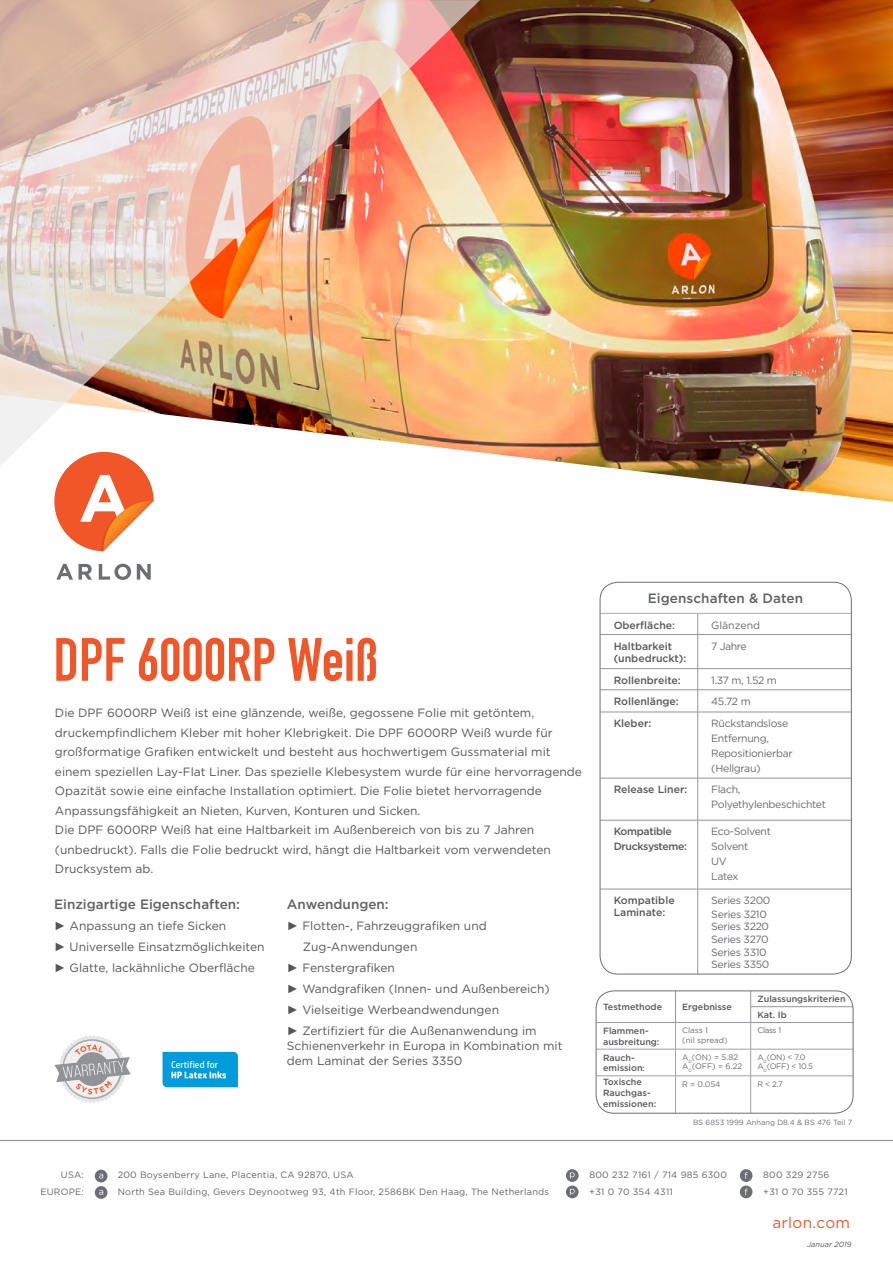
<style>
.page{position:relative;width:893px;height:1263px;background:#fff}
.page>*{position:absolute;margin:0;border:0;box-sizing:border-box;transform-origin:0 0}
.t1{font:700 60px "DIN Condensed";color:#f15629}
.t2{font:15.3px "Gotham";letter-spacing:.025em;color:#f15629}
.t3{font:500 13.5px "Gotham";color:#606163}
.t4{font:12px/19.5px "Gotham";color:#565659}
.t5{font:10.5px/15px "Gotham";letter-spacing:-.03em;color:#6a6a6c}
.t6{font:500 10.5px/12px "Gotham";color:#58585b}
.t7{font:10.5px/12.8px "Gotham";letter-spacing:-.03em;color:#696a6d}
.t8{font:500 10.5px/15px "Gotham";letter-spacing:-.03em;color:#58585b}
.t9{font:10.5px "Gotham";color:#6a6a6c}
.t10{font:9.6px "HP Simplified";color:#fff}
.t11{font:9.15px "Gotham";letter-spacing:.025em;color:#636466}
.t12{font:500 9px/10.8px "Gotham";color:#58585b}
.t13{font:7.95px/9.6px "Gotham";color:#6a6a6c}
.t14{font:7.5px "Gotham";color:#6d6e71}
.t15{font:italic 7.5px "Gotham";color:#565659}
.s1{font-family:"Arial"}
.s2{color:#6a6a6c}
.s3{font-size:7.95px}
</style>
<div class="page">
<hr style="left:0;top:1140px;width:893px;height:1px;background:#8a8c8e">
<div style="left:95px;top:1170px;width:12px;height:12px;background:#6d6e71;border-radius:50%"></div>
<svg style="left:99px;top:1173px;width:4px;height:5px"></svg>
<div style="left:95px;top:1186px;width:12px;height:13px;background:#6d6e71;border-radius:50%"></div>
<svg style="left:99px;top:1190px;width:4px;height:5px"></svg>
<svg style="left:566px;top:1169px;width:13px;height:13px"></svg>
<svg style="left:570px;top:1172px;width:5px;height:7px"></svg>
<svg style="left:566px;top:1185px;width:13px;height:13px"></svg>
<svg style="left:570px;top:1189px;width:5px;height:6px"></svg>
<div style="left:740px;top:1169px;width:12px;height:13px;background:#6d6e71;border-radius:50%"></div>
<svg style="left:745px;top:1172px;width:3px;height:7px"></svg>
<div style="left:740px;top:1185px;width:12px;height:13px;background:#6d6e71;border-radius:50%"></div>
<svg style="left:745px;top:1188px;width:3px;height:7px"></svg>
<hr style="left:596px;top:1075px;width:79px;height:1px;background:#a3a1a2">
<hr style="left:675px;top:1075px;width:76px;height:1px;background:#a3a1a2">
<hr style="left:675px;top:1076px;width:1px;height:37px;background:#a3a1a2">
<hr style="left:751px;top:1075px;width:102px;height:1px;background:#a3a1a2">
<hr style="left:750px;top:1076px;width:1px;height:37px;background:#a3a1a2">
<svg style="left:596px;top:991px;width:258px;height:84px"></svg>
<hr style="left:750px;top:1006px;width:103px;height:1px;background:#939598">
<img style="left:480px;top:0;width:413px;height:502px">
<svg style="left:56px;top:564px;width:17px;height:16px"></svg>
<svg style="left:79px;top:564px;width:13px;height:16px"></svg>
<svg style="left:99px;top:564px;width:32px;height:16px"></svg>
<svg style="left:137px;top:564px;width:14px;height:16px"></svg>
<svg style="left:54px;top:467px;width:100px;height:85px"></svg>
<svg style="left:163px;top:1052px;width:75px;height:35px;background:#12a2dd"></svg>
<img style="left:0;top:0;width:480px;height:467px">
<svg style="left:697px;top:614px;width:1px;height:20px"></svg>
<hr style="left:600px;top:634px;width:98px;height:1px;background:#939598">
<hr style="left:698px;top:634px;width:153px;height:1px;background:#939598">
<hr style="left:697px;top:635px;width:1px;height:33px;background:#939598">
<hr style="left:600px;top:668px;width:98px;height:1px;background:#939598">
<hr style="left:698px;top:668px;width:153px;height:1px;background:#939598">
<hr style="left:600px;top:689px;width:98px;height:1px;background:#939598">
<hr style="left:698px;top:689px;width:153px;height:1px;background:#939598">
<svg style="left:697px;top:669px;width:1px;height:43px"></svg>
<hr style="left:600px;top:712px;width:98px;height:1px;background:#939598">
<hr style="left:698px;top:712px;width:153px;height:1px;background:#939598">
<hr style="left:697px;top:712px;width:1px;height:66px;background:#939598">
<hr style="left:600px;top:778px;width:98px;height:1px;background:#939598">
<hr style="left:698px;top:778px;width:153px;height:1px;background:#939598">
<hr style="left:697px;top:778px;width:1px;height:42px;background:#939598">
<hr style="left:600px;top:820px;width:98px;height:1px;background:#939598">
<hr style="left:698px;top:820px;width:153px;height:1px;background:#939598">
<hr style="left:697px;top:820px;width:1px;height:69px;background:#939598">
<hr style="left:697px;top:889px;width:1px;height:85px;background:#939598">
<hr style="left:600px;top:889px;width:98px;height:1px;background:#939598">
<hr style="left:698px;top:889px;width:153px;height:1px;background:#939598">
<hr style="left:600px;top:613px;width:98px;height:1px;background:#a9abae">
<hr style="left:698px;top:613px;width:153px;height:1px;background:#a9abae">
<div style="left:600px;top:582px;width:251px;height:392px;border:1px solid #6d6e71;border-radius:18px"></div>
<div style="left:596px;top:991px;width:257px;height:122px;border:1px solid #6d6e71;border-radius:18px"></div>
<svg style="left:54px;top:1035px;width:77px;height:68px"></svg>
<h1 class="t1" style="left:53px;top:624px;width:326px">DPF 6000RP Weiß</h1>
<p class="t4" style="left:55px;top:703px;width:529px">Die DPF 6000RP Weiß ist eine glänzende, weiße, gegossene Folie mit getöntem, druckempfindlichem Kleber mit hoher Klebrigkeit. Die DPF 6000RP Weiß wurde für großformatige Grafiken entwickelt und besteht aus hochwertigem Gussmaterial mit einem speziellen Lay-Flat Liner. Das spezielle Klebesystem wurde für eine hervorragende Opazität sowie eine einfache Installation optimiert. Die Folie bietet hervorragende Anpassungsfähigkeit an Nieten, Kurven, Konturen und Sicken.<br>Die DPF 6000RP Weiß hat eine Haltbarkeit im Außenbereich von bis zu 7 Jahren (unbedruckt). Falls die Folie bedruckt wird, hängt die Haltbarkeit vom verwendeten Drucksystem ab.</p>
<p class="t3" style="left:54px;top:896px;width:187px">Einzigartige Eigenschaften:</p>
<p class="t4" style="left:54px;top:914px;width:212px;line-height:21px"><span class="s1">►</span> Anpassung an tiefe Sicken<br><span class="s1">►</span> Universelle Einsatzmöglichkeiten <span class="s1">►</span> Glatte, lackähnliche Oberfläche</p>
<p class="t3" style="left:287px;top:896px;width:103px">Anwendungen:</p>
<p class="t4" style="left:287px;top:915px;width:201px"><span class="s1">►</span> Flotten-, Fahrzeuggrafiken und</p>
<p class="t4" style="left:303px;top:936px;width:116px">Zug-Anwendungen</p>
<p class="t4" style="left:287px;top:957px;width:110px"><span class="s1">►</span> Fenstergrafiken</p>
<p class="t4" style="left:287px;top:978px;width:264px"><span class="s1">►</span> Wandgrafiken (Innen- und Außenbereich)</p>
<p class="t4" style="left:287px;top:999px;width:214px"><span class="s1">►</span> Vielseitige Werbeandwendungen</p>
<p class="t4" style="left:287px;top:1020px;width:251px"><span class="s1">►</span> Zertifiziert für die Außenanwendung im</p>
<p class="t4" style="left:287px;top:1037px;width:277px;line-height:15px">Schienenverkehr in Europa in Kombination mit dem Laminat der Series 3350</p>
<p class="t10" style="left:171px;top:1059px;width:49px">Certified for</p>
<p class="t3" style="left:648px;top:590px;width:157px">Eigenschaften &amp; Daten</p>
<p class="t6" style="left:614px;top:618px;width:63px">Oberfläche<span class="s2">:</span></p>
<p class="t9" style="left:711px;top:619px;width:50px">Glänzend</p>
<p class="t6" style="left:614px;top:640px;width:74px">Haltbarkeit (unbedruckt):</p>
<p class="t5" style="left:711px;top:638px;width:37px">7 Jahre</p>
<p class="t6" style="left:614px;top:674px;width:69px">Rollenbreite:</p>
<p class="t5" style="left:711px;top:672px;width:67px">1.37 m, 1.52 m</p>
<p class="t6" style="left:614px;top:695px;width:67px">Rollenlänge:</p>
<p class="t5" style="left:711px;top:693px;width:41px">45.72 m</p>
<p class="t6" style="left:614px;top:717px;width:39px">Kleber:</p>
<p class="t5" style="left:711px;top:716px;width:83px">Rückstandslose<br>Entfernung,<br>Repositionierbar (Hellgrau)</p>
<p class="t6" style="left:614px;top:783px;width:75px">Release Liner:</p>
<p class="t5" style="left:711px;top:782px;width:116px">Flach,<br>Polyethylenbeschichtet</p>
<p class="t8" style="left:614px;top:824px;width:75px">Kompatible<br>Drucksysteme:</p>
<p class="t5" style="left:711px;top:824px;width:61px">Eco-Solvent<br>Solvent<br>UV<br>Latex</p>
<p class="t6" style="left:614px;top:894px;width:63px">Kompatible<br>Laminate:</p>
<p class="t7" style="left:711px;top:894px;width:61px">Series 3200<br>Series 3210<br>Series 3220<br>Series 3270<br>Series 3310<br>Series 3350</p>
<p class="t12" style="left:603px;top:1001px;width:60px">Testmethode</p>
<p class="t12" style="left:682px;top:1001px;width:51px">Ergebnisse</p>
<p class="t12" style="left:757px;top:991px;width:90px;line-height:15.9px">Zulassungskriterien<br>Kat. Ib</p>
<p class="t12" style="left:603px;top:1025px;width:58px">Flammen&shy;ausbreitung:</p>
<p class="t13" style="left:682px;top:1025px;width:47px">Class 1<br>(nil spread)</p>
<p class="t13" style="left:757px;top:1025px;width:25px">Class 1</p>
<p class="t12" style="left:603px;top:1052px;width:43px">Rauch&shy;emission<span class="s3">:</span></p>
<p class="t13" style="left:682px;top:1052px;width:62px">A<sub>0</sub>(ON) = 5.82<br>A<sub>0</sub>(OFF) = 6.22</p>
<p class="t13" style="left:757px;top:1052px;width:57px">A<sub>0</sub>(ON) &lt; 7.0<br>A<sub>0</sub>(OFF) &lt; 10.5</p>
<p class="t12" style="left:603px;top:1076px;width:55px">Toxische<br>Rauchgas&shy;emissionen:</p>
<p class="t13" style="left:682px;top:1079px;width:40px">R = 0.054</p>
<p class="t13" style="left:757px;top:1079px;width:27px">R &lt; 2.7</p>
<p class="t14" style="left:693px;top:1118px;width:161px">BS 6853 1999 Anhang D8.4 &amp; BS 476 Teil 7</p>
<p class="t11" style="left:61px;top:1170px;width:24px">USA:</p>
<p class="t11" style="left:118px;top:1170px;width:237px">200 Boysenberry Lane, Placentia, CA 92870, USA</p>
<p class="t11" style="left:589px;top:1170px;width:139px">800 232 7161 / 714 985 6300</p>
<p class="t11" style="left:763px;top:1170px;width:68px">800 329 2756</p>
<p class="t11" style="left:40px;top:1187px;width:45px">EUROPE:</p>
<p class="t11" style="left:118px;top:1187px;width:433px">North Sea Building, Gevers Deynootweg 93, 4th Floor, 2586BK Den Haag, The Netherlands</p>
<p class="t11" style="left:589px;top:1187px;width:85px">+31 0 70 354 4311</p>
<p class="t11" style="left:763px;top:1187px;width:86px">+31 0 70 355 7721</p>
<p class="t2" style="left:772px;top:1214px;width:79px">arlon.com</p>
<p class="t15" style="left:807px;top:1240px;width:46px">Januar 2019</p>
</div>
